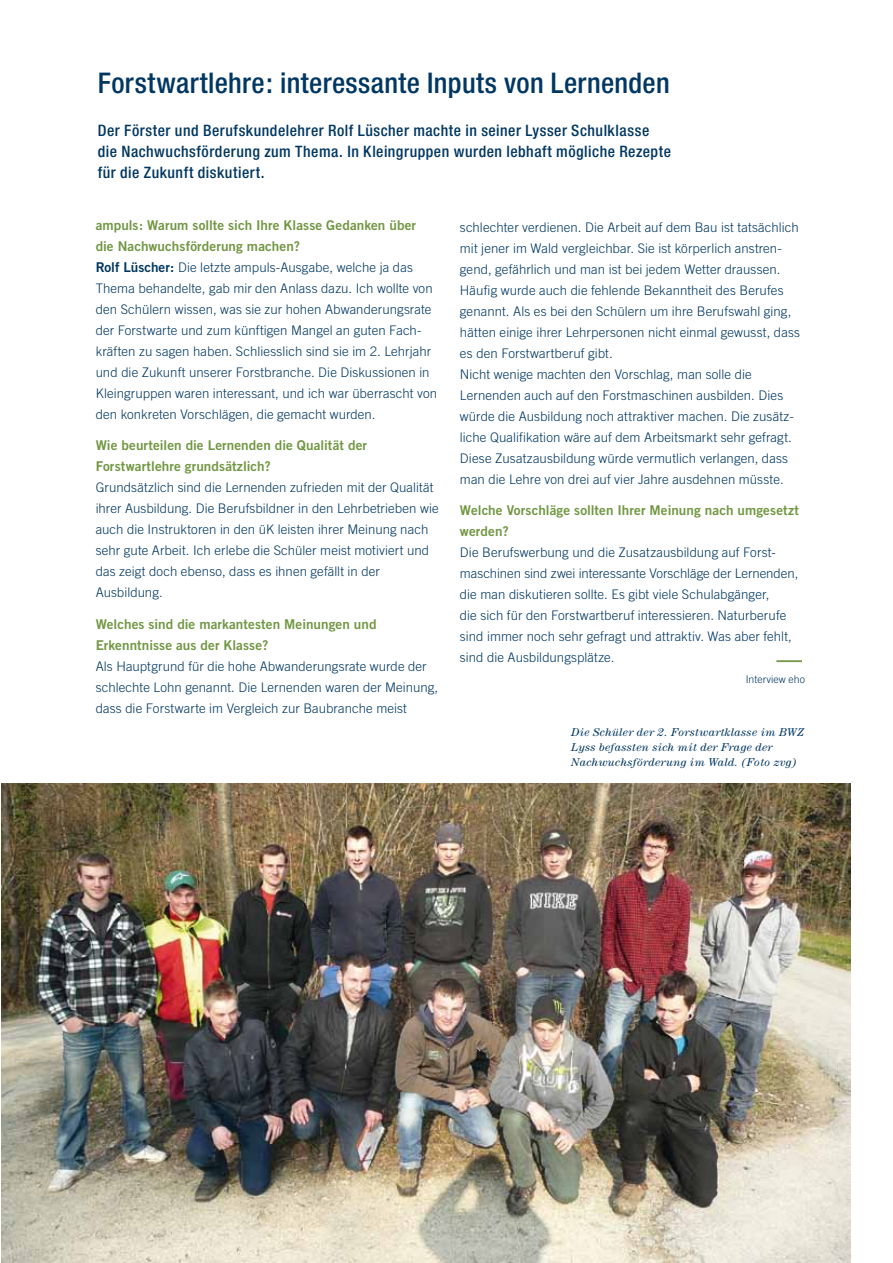
<style>
.page{position:relative;width:893px;height:1263px;background:#fff}
.page>*{position:absolute;margin:0;border:0;box-sizing:border-box;transform-origin:0 0}
.t1{font:500 condensed 28.5px "Helvetica Neue";letter-spacing:.015em;color:#003762}
.t2{font:500 condensed 15.75px/21px "Helvetica Neue";letter-spacing:.03em;color:#003762}
.t3{font:13.5px/21px "Trade Gothic Bold Two";letter-spacing:.005em;color:#729743}
.t4{font:300 13.2px/21px "Trade Gothic";letter-spacing:.005em;color:#003762}
.t5{font:italic 11.25px/15px "Century";letter-spacing:.025em;color:#003762}
.t6{font:300 10.5px "Trade Gothic";letter-spacing:.005em;color:#003762}
.s1{font-family:"Trade Gothic Bold Two";font-weight:400;font-size:13.5px}
</style>
<div class="page">
<hr style="left:776px;top:660px;width:26px;height:2px;background:#729743">
<img style="left:1px;top:783px;width:849px;height:480px">
<h1 class="t1" style="left:98px;top:65px;width:573px">Forstwartlehre: interessante Inputs von Lernenden</h1>
<p class="t2" style="left:98px;top:119px;width:575px">Der Förster und Berufskundelehrer Rolf Lüscher machte in seiner Lysser Schulklasse die Nachwuchsförderung zum Thema. In Kleingruppen wurden lebhaft mögliche Rezepte für die Zukunft diskutiert.</p>
<p class="t3" style="left:96px;top:214px;width:322px">ampuls: Warum sollte sich Ihre Klasse Gedanken über die Nachwuchsförderung machen?</p>
<p class="t4" style="left:96px;top:257px;width:343px"><span class="s1">Rolf Lüscher:</span> Die letzte ampuls-Ausgabe, welche ja das Thema behandelte, gab mir den Anlass dazu. Ich wollte von den Schülern wissen, was sie zur hohen Abwanderungsrate der Forstwarte und zum künftigen Mangel an guten Fach&shy;kräften zu sagen haben. Schliesslich sind sie im 2. Lehrjahr und die Zukunft unserer Forstbranche. Die Diskussionen in Kleingruppen waren interessant, und ich war überrascht von den konkreten Vorschlägen, die gemacht wurden.</p>
<p class="t3" style="left:96px;top:435px;width:273px">Wie beurteilen die Lernenden die Qualität der<br>Forstwartlehre grundsätzlich?</p>
<p class="t4" style="left:96px;top:477px;width:345px">Grundsätzlich sind die Lernenden zufrieden mit der Qualität ihrer Ausbildung. Die Berufsbildner in den Lehrbetrieben wie auch die Instruktoren in den üK leisten ihrer Meinung nach sehr gute Arbeit. Ich erlebe die Schüler meist motiviert und das zeigt doch ebenso, dass es ihnen gefällt in der Ausbildung.</p>
<p class="t3" style="left:96px;top:613px;width:282px">Welches sind die markantesten Meinungen und<br>Erkenntnisse aus der Klasse?</p>
<p class="t4" style="left:96px;top:656px;width:344px">Als Hauptgrund für die hohe Abwanderungsrate wurde der schlechte Lohn genannt. Die Lernenden waren der Meinung, dass die Forstwarte im Vergleich zur Baubranche meist</p>
<p class="t4" style="left:460px;top:216px;width:342px">schlechter verdienen. Die Arbeit auf dem Bau ist tatsächlich mit jener im Wald vergleichbar. Sie ist körperlich anstren&shy;gend, gefährlich und man ist bei jedem Wetter draussen.<br>Häufig wurde auch die fehlende Bekanntheit des Berufes genannt. Als es bei den Schülern um ihre Berufswahl ging, hätten einige ihrer Lehrpersonen nicht einmal gewusst, dass es den Forstwartberuf gibt.<br>Nicht wenige machten den Vorschlag, man solle die Lernenden auch auf den Forstmaschinen ausbilden. Dies würde die Ausbildung noch attraktiver machen. Die zusätz&shy;liche Qualifikation wäre auf dem Arbeitsmarkt sehr gefragt.<br>Diese Zusatzausbildung würde vermutlich verlangen, dass man die Lehre von drei auf vier Jahre ausdehnen müsste.</p>
<p class="t3" style="left:460px;top:499px;width:340px">Welche Vorschläge sollten Ihrer Meinung nach umgesetzt werden?</p>
<p class="t4" style="left:460px;top:542px;width:340px">Die Berufswerbung und die Zusatzausbildung auf Forst&shy;maschinen sind zwei interessante Vorschläge der Lernenden, die man diskutieren sollte. Es gibt viele Schulabgänger,<br>die sich für den Forstwartberuf interessieren. Naturberufe sind immer noch sehr gefragt und attraktiv. Was aber fehlt, sind die Ausbildungsplätze.</p>
<p class="t6" style="left:746px;top:673px;width:61px">Interview eho</p>
<p class="t5" style="left:571px;top:725px;width:234px">Die Schüler der 2. Forstwartklasse im BWZ<br>Lyss befassten sich mit der Frage der<br>Nachwuchsförderung im Wald. (Foto zvg)</p>
</div>
